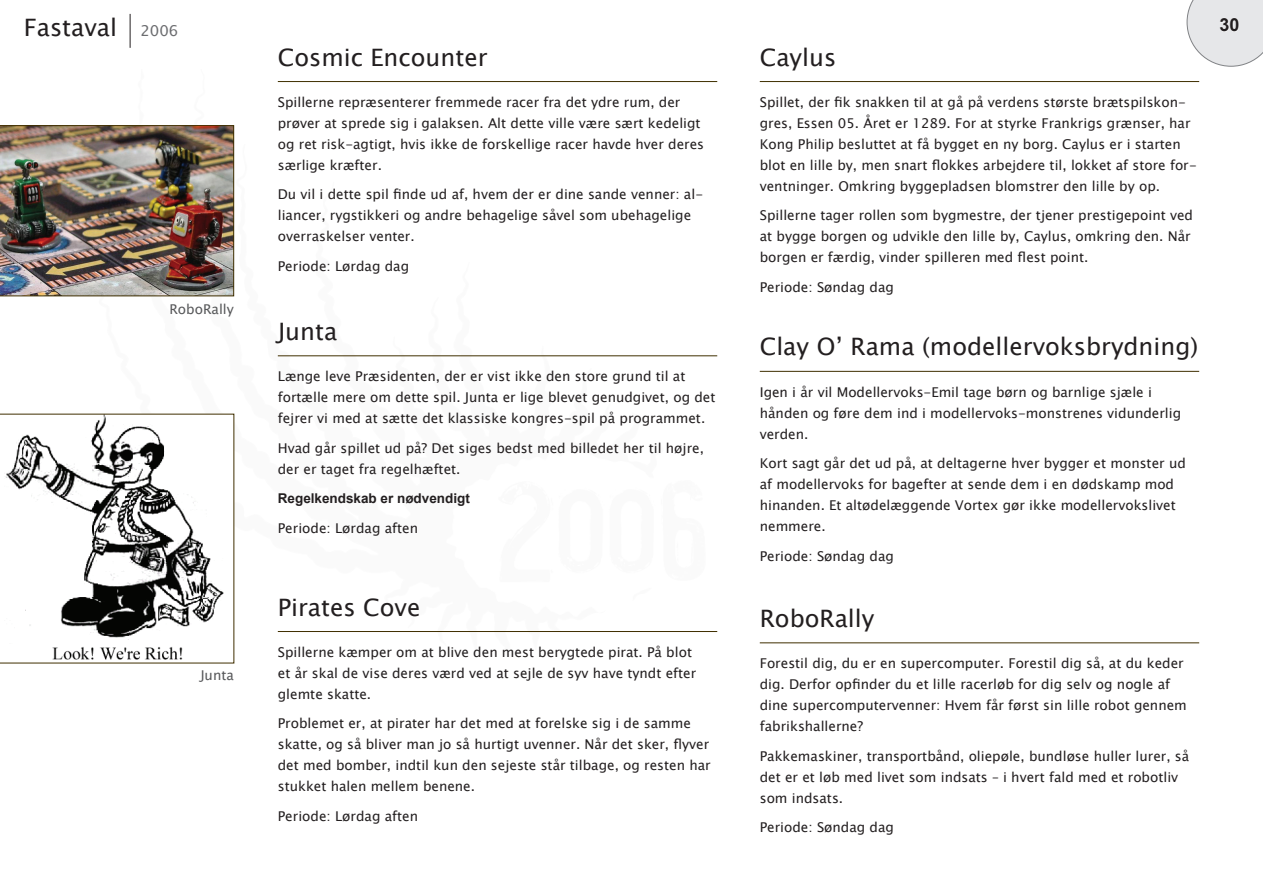
<style>
.page{position:relative;width:1263px;height:893px;background:#fff}
.page>*{position:absolute;margin:0;border:0;box-sizing:border-box;transform-origin:0 0}
.t1{font:24px "Lucida Sans Unicode";color:#231f20}
.t2{font:700 18px "Arial";color:#231f20}
.t3{font:13.5px/21px "Lucida Sans Unicode";color:#231f20}
.t4{font:700 13.5px "Arial";color:#231f20}
.t5{font:13.5px "Lucida Sans Unicode";color:#57585a}
.s1{font-size:15px;color:#6c6d70}
</style>
<div class="page">
<hr style="left:130px;top:14px;width:1px;height:34px;background:#231f20">
<svg style="left:1187px;top:0;width:76px;height:67px"></svg>
<hr style="left:278px;top:81px;width:439px;height:1px;background:#402f00">
<hr style="left:278px;top:356px;width:439px;height:1px;background:#402f00">
<hr style="left:278px;top:631px;width:439px;height:1px;background:#402f00">
<hr style="left:760px;top:81px;width:439px;height:1px;background:#402f00">
<hr style="left:760px;top:371px;width:439px;height:1px;background:#402f00">
<hr style="left:760px;top:643px;width:439px;height:1px;background:#402f00">
<img style="left:0;top:125px;width:234px;height:171px">
<svg style="left:0;top:414px;width:234px;height:249px"></svg>
<h1 class="t1" style="left:24px;top:8px;width:156px">Fastaval <span class="s1">2006</span></h1>
<h2 class="t2" style="left:1219px;top:13px;width:22px">30</h2>
<p class="t5" style="left:169px;top:299px;width:66px">RoboRally</p>
<p class="t5" style="left:200px;top:664px;width:35px">Junta</p>
<h1 class="t1" style="left:278px;top:38px;width:211px">Cosmic Encounter</h1>
<p class="t3" style="left:278px;top:92px;width:428px">Spillerne repræsenterer fremmede racer fra det ydre rum, der prøver at sprede sig i galaksen. Alt dette ville være sært kedeligt og ret risk-agtigt, hvis ikke de forskellige racer havde hver deres særlige kræfter.</p>
<p class="t3" style="left:278px;top:184px;width:427px">Du vil i dette spil finde ud af, hvem der er dine sande venner: al&shy;liancer, rygstikkeri og andre behagelige såvel som ubehagelige overraskelser venter.</p>
<p class="t3" style="left:278px;top:256px;width:133px">Periode: Lørdag dag</p>
<h1 class="t1" style="left:278px;top:312px;width:61px">Junta</h1>
<p class="t3" style="left:278px;top:366px;width:439px">Længe leve Præsidenten, der er vist ikke den store grund til at fortælle mere om dette spil. Junta er lige blevet genudgivet, og det fejrer vi med at sætte det klassiske kongres-spil på programmet.</p>
<p class="t3" style="left:278px;top:437px;width:428px">Hvad går spillet ud på? Det siges bedst med billedet her til højre, der er taget fra regelhæftet.</p>
<p class="t4" style="left:278px;top:490px;width:194px">Regelkendskab er nødvendigt</p>
<p class="t3" style="left:278px;top:517px;width:142px">Periode: Lørdag aften</p>
<h1 class="t1" style="left:278px;top:588px;width:144px">Pirates Cove</h1>
<p class="t3" style="left:278px;top:642px;width:420px">Spillerne kæmper om at blive den mest berygtede pirat. På blot et år skal de vise deres værd ved at sejle de syv have tyndt efter glemte skatte.</p>
<p class="t3" style="left:278px;top:713px;width:434px">Problemet er, at pirater har det med at forelske sig i de samme skatte, og så bliver man jo så hurtigt uvenner. Når det sker, flyver det med bomber, indtil kun den sejeste står tilbage, og resten har stukket halen mellem benene.</p>
<p class="t3" style="left:278px;top:806px;width:142px">Periode: Lørdag aften</p>
<h1 class="t1" style="left:760px;top:38px;width:78px">Caylus</h1>
<p class="t3" style="left:760px;top:92px;width:438px">Spillet, der fik snakken til at gå på verdens største brætspilskon&shy;gres, Essen 05. Året er 1289. For at styrke Frankrigs grænser, har Kong Philip besluttet at få bygget en ny borg. Caylus er i starten blot en lille by, men snart flokkes arbejdere til, lokket af store for&shy;ventninger. Omkring byggepladsen blomstrer den lille by op.</p>
<p class="t3" style="left:760px;top:205px;width:435px">Spillerne tager rollen som bygmestre, der tjener prestigepoint ved at bygge borgen og udvikle den lille by, Caylus, omkring den. Når borgen er færdig, vinder spilleren med flest point.</p>
<p class="t3" style="left:760px;top:277px;width:136px">Periode: Søndag dag</p>
<h1 class="t1" style="left:760px;top:328px;width:440px">Clay O’ Rama (modellervoksbrydning)</h1>
<p class="t3" style="left:760px;top:381px;width:423px">Igen i år vil Modellervoks-Emil tage børn og barnlige sjæle i hånden og føre dem ind i modellervoks-monstrenes vidunderlig verden.</p>
<p class="t3" style="left:760px;top:453px;width:428px">Kort sagt går det ud på, at deltagerne hver bygger et monster ud af modellervoks for bagefter at sende dem i en dødskamp mod hinanden. Et altødelæggende Vortex gør ikke modellervokslivet nemmere.</p>
<p class="t3" style="left:760px;top:545px;width:136px">Periode: Søndag dag</p>
<h1 class="t1" style="left:760px;top:599px;width:116px">RoboRally</h1>
<p class="t3" style="left:760px;top:653px;width:429px">Forestil dig, du er en supercomputer. Forestil dig så, at du keder dig. Derfor opfinder du et lille racerløb for dig selv og nogle af dine supercomputervenner: Hvem får først sin lille robot gennem fabrikshallerne?</p>
<p class="t3" style="left:760px;top:745px;width:431px">Pakkemaskiner, transportbånd, oliepøle, bundløse huller lurer, så det er et løb med livet som indsats – i hvert fald med et robotliv som indsats.</p>
<p class="t3" style="left:760px;top:817px;width:136px">Periode: Søndag dag</p>
</div>
